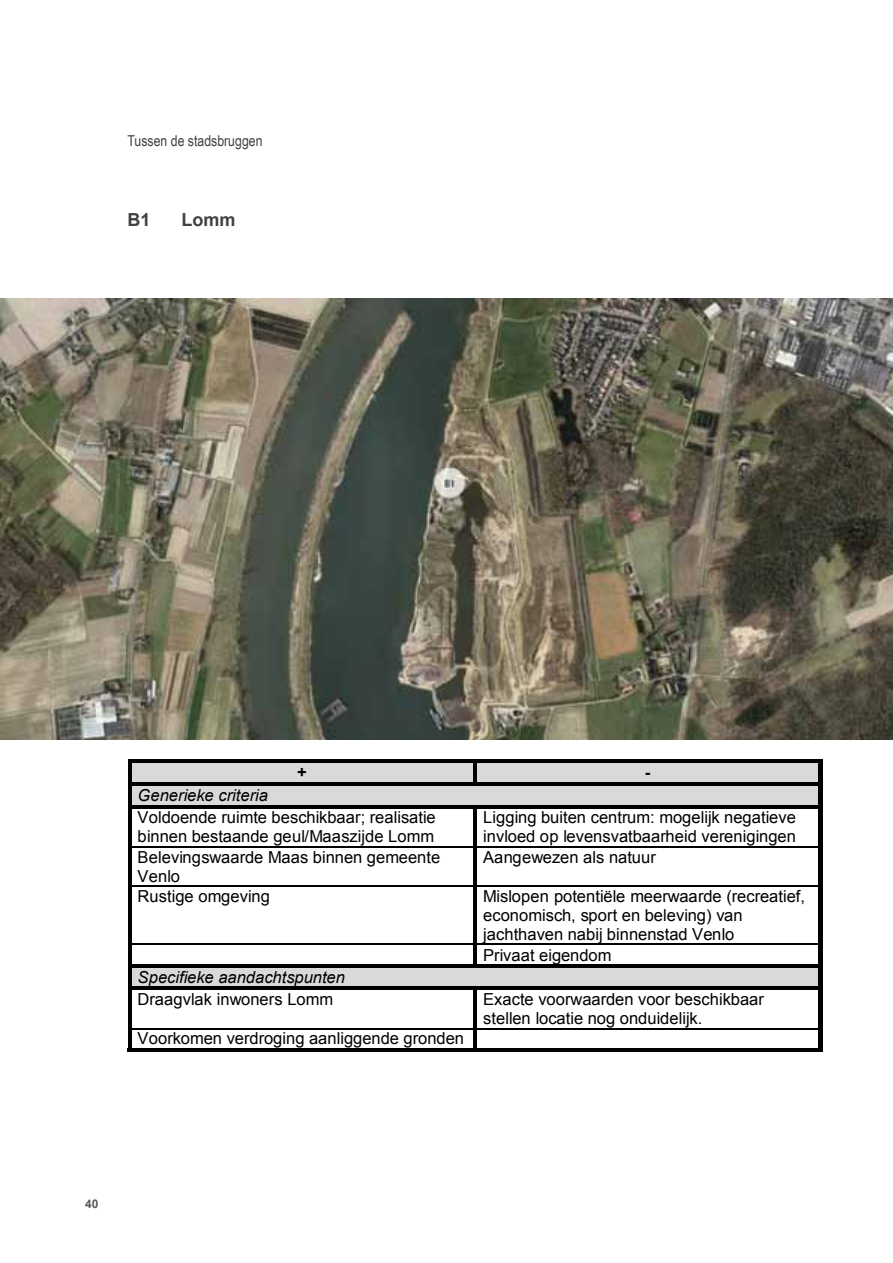
<style>
.page{position:relative;width:893px;height:1263px;background:#fff}
.page>*{position:absolute;margin:0;border:0;box-sizing:border-box;transform-origin:0 0}
.t1{font:700 18px "Arial";color:#414042}
.t2{font:16.5px/19.5px "Arial";color:#000}
.t3{font:italic 16.5px "Arial";color:#000}
.t4{font:700 16.5px "Arial";color:#000}
.t5{font:15px "Arial Narrow";color:#414042}
.t6{font:700 12px "Arial";color:#58595b}
</style>
<div class="page">
<div style="left:132px;top:764px;width:341px;height:19px;background:#d9d9d9"></div>
<div style="left:477px;top:764px;width:341px;height:19px;background:#d9d9d9"></div>
<svg style="left:128px;top:759px;width:4px;height:5px"></svg>
<hr style="left:132px;top:759px;width:341px;height:4px;background:#000">
<hr style="left:132px;top:763px;width:341px;height:1px;background:#d9d9d9">
<svg style="left:473px;top:759px;width:4px;height:5px"></svg>
<hr style="left:477px;top:759px;width:341px;height:4px;background:#000">
<hr style="left:477px;top:763px;width:341px;height:1px;background:#d9d9d9">
<svg style="left:818px;top:759px;width:4px;height:5px"></svg>
<hr style="left:128px;top:764px;width:4px;height:19px;background:#000">
<hr style="left:473px;top:764px;width:3px;height:19px;background:#000">
<hr style="left:818px;top:764px;width:4px;height:19px;background:#000">
<div style="left:138px;top:786px;width:674px;height:19px;background:#d9d9d9"></div>
<svg style="left:128px;top:783px;width:4px;height:3px"></svg>
<hr style="left:132px;top:783px;width:341px;height:3px;background:#000">
<hr style="left:476px;top:783px;width:342px;height:3px;background:#000">
<svg style="left:818px;top:783px;width:4px;height:3px"></svg>
<hr style="left:128px;top:786px;width:4px;height:19px;background:#000">
<hr style="left:818px;top:786px;width:4px;height:19px;background:#000">
<svg style="left:128px;top:805px;width:4px;height:3px"></svg>
<hr style="left:132px;top:805px;width:341px;height:3px;background:#000">
<hr style="left:476px;top:805px;width:342px;height:3px;background:#000">
<svg style="left:818px;top:805px;width:4px;height:3px"></svg>
<hr style="left:128px;top:808px;width:4px;height:38px;background:#000">
<hr style="left:473px;top:808px;width:3px;height:38px;background:#000">
<hr style="left:818px;top:808px;width:4px;height:38px;background:#000">
<hr style="left:132px;top:846px;width:341px;height:1px;background:#000">
<hr style="left:476px;top:846px;width:342px;height:1px;background:#000">
<hr style="left:128px;top:847px;width:4px;height:38px;background:#000">
<hr style="left:473px;top:847px;width:3px;height:38px;background:#000">
<hr style="left:818px;top:847px;width:4px;height:38px;background:#000">
<hr style="left:132px;top:885px;width:341px;height:2px;background:#000">
<hr style="left:476px;top:885px;width:342px;height:2px;background:#000">
<hr style="left:128px;top:887px;width:4px;height:57px;background:#000">
<hr style="left:473px;top:887px;width:3px;height:57px;background:#000">
<hr style="left:818px;top:887px;width:4px;height:57px;background:#000">
<hr style="left:132px;top:944px;width:341px;height:1px;background:#000">
<hr style="left:476px;top:944px;width:342px;height:1px;background:#000">
<hr style="left:128px;top:945px;width:4px;height:19px;background:#000">
<hr style="left:473px;top:945px;width:3px;height:19px;background:#000">
<hr style="left:818px;top:945px;width:4px;height:19px;background:#000">
<div style="left:138px;top:968px;width:674px;height:18px;background:#d9d9d9"></div>
<svg style="left:128px;top:964px;width:4px;height:3px"></svg>
<hr style="left:132px;top:964px;width:341px;height:3px;background:#000">
<hr style="left:476px;top:964px;width:342px;height:3px;background:#000">
<svg style="left:818px;top:964px;width:4px;height:3px"></svg>
<hr style="left:128px;top:967px;width:4px;height:19px;background:#000">
<hr style="left:818px;top:967px;width:4px;height:19px;background:#000">
<svg style="left:128px;top:986px;width:4px;height:4px"></svg>
<hr style="left:132px;top:986px;width:341px;height:4px;background:#000">
<svg style="left:473px;top:986px;width:3px;height:4px"></svg>
<hr style="left:476px;top:986px;width:342px;height:4px;background:#000">
<svg style="left:818px;top:986px;width:4px;height:4px"></svg>
<hr style="left:128px;top:990px;width:4px;height:38px;background:#000">
<hr style="left:473px;top:990px;width:3px;height:38px;background:#000">
<hr style="left:818px;top:990px;width:4px;height:38px;background:#000">
<hr style="left:132px;top:1028px;width:341px;height:1px;background:#000">
<hr style="left:476px;top:1028px;width:342px;height:1px;background:#000">
<hr style="left:128px;top:1029px;width:4px;height:19px;background:#000">
<hr style="left:128px;top:1048px;width:345px;height:3px;background:#000">
<hr style="left:473px;top:1029px;width:3px;height:19px;background:#000">
<hr style="left:476px;top:1048px;width:342px;height:3px;background:#000">
<hr style="left:818px;top:1029px;width:4px;height:19px;background:#000">
<svg style="left:818px;top:1048px;width:4px;height:3px"></svg>
<img style="left:0;top:298px;width:893px;height:441px">
<p class="t5" style="left:128px;top:130px;width:136px">Tussen de stadsbruggen</p>
<p class="t1" style="left:128px;top:207px;width:25px">B1</p>
<p class="t1" style="left:182px;top:207px;width:55px">Lomm</p>
<p class="t4" style="left:297px;top:762px;width:11px">+</p>
<p class="t4" style="left:645px;top:762px;width:7px">-</p>
<p class="t3" style="left:138px;top:784px;width:132px">Generieke criteria</p>
<p class="t2" style="left:138px;top:808px;width:300px;line-height:19px">Voldoende ruimte beschikbaar; realisatie binnen bestaande geul/Maaszijde Lomm</p>
<p class="t2" style="left:483px;top:808px;width:314px;line-height:19px">Ligging buiten centrum: mogelijk negatieve invloed op levensvatbaarheid verenigingen</p>
<p class="t2" style="left:138px;top:848px;width:304px;line-height:18.8px">Belevingswaarde Maas binnen gemeente<br>Venlo</p>
<p class="t2" style="left:483px;top:847px;width:174px">Aangewezen als natuur</p>
<p class="t2" style="left:138px;top:887px;width:134px">Rustige omgeving</p>
<p class="t2" style="left:483px;top:887px;width:323px">Mislopen potentiële meerwaarde (recreatief, economisch, sport en beleving) van jachthaven nabij binnenstad Venlo<br>Privaat eigendom</p>
<p class="t3" style="left:138px;top:966px;width:209px">Specifieke aandachtspunten</p>
<p class="t2" style="left:138px;top:990px;width:197px">Draagvlak inwoners Lomm</p>
<p class="t2" style="left:483px;top:990px;width:282px;line-height:18.8px">Exacte voorwaarden voor beschikbaar stellen locatie nog onduidelijk.</p>
<p class="t2" style="left:138px;top:1029px;width:328px">Voorkomen verdroging aanliggende gronden</p>
<p class="t6" style="left:85px;top:1196px;width:15px">40</p>
</div>
